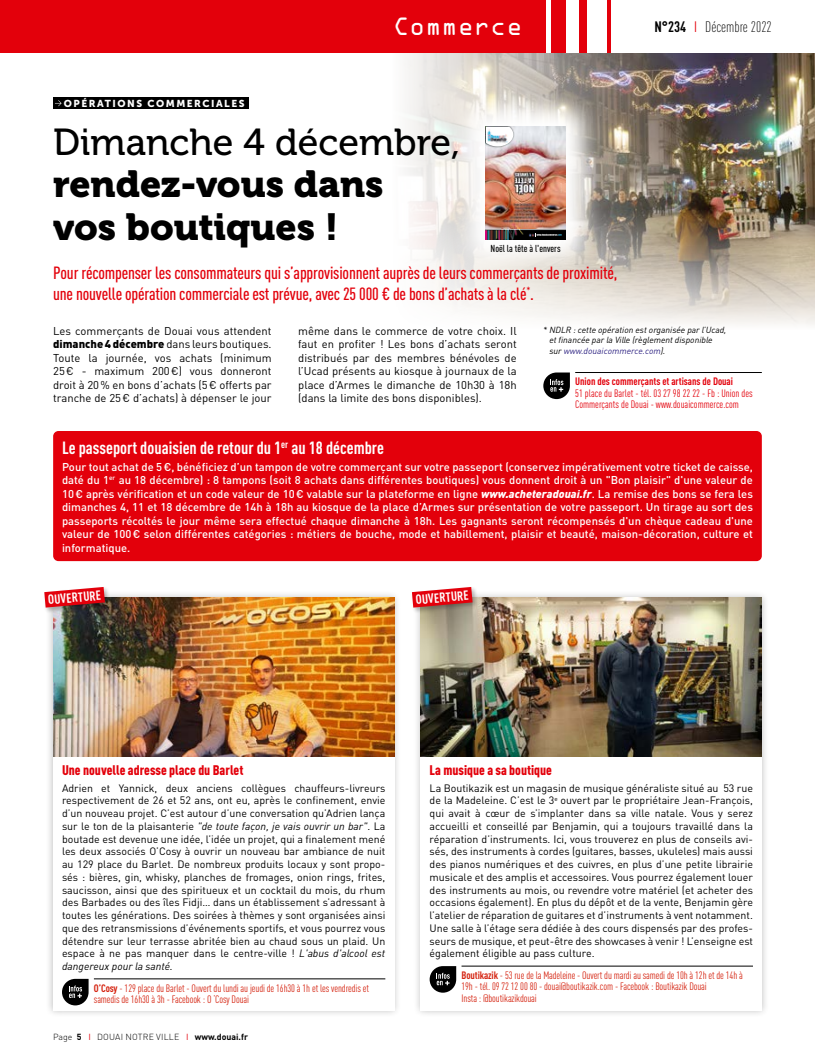
<style>
.page{position:relative;width:815px;height:1063px;background:#fff}
.page>*{position:absolute;margin:0;border:0;box-sizing:border-box;transform-origin:0 0}
.t1{font:37.5px/42.5px "Museo 900";color:#000}
.t2{font:37.5px "Museo 500";color:#000}
.t3{font:22.5px "OCRA Alternate";color:#fff}
.t4{font:500 condensed 17.5px/21.2px "DIN Pro";letter-spacing:-.01em;color:#e3000b}
.t5{font:700 condensed 17.5px "DIN Pro";color:#fff}
.t6{font:300 condensed 15px "DIN Pro";color:#000}
.t7{font:900 condensed 13.75px "DIN Pro";color:#e3000b}
.t8{font:700 condensed 13.12px "DIN Pro";color:#fff}
.t9{font:500 11.25px/13.5px "DIN Pro";color:#fff;text-align:justify}
.t10{font:11.25px/13.5px "DIN Pro";color:#000;text-align:justify}
.t11{font:10.62px/12.8px "DIN Pro";color:#000;text-align:justify}
.t12{font:condensed 10.62px/11.2px "DIN Pro";letter-spacing:-.01em;color:#d52310}
.t13{font:condensed 10.62px/11.2px "DIN Pro";color:#e3000b}
.t14{font:700 condensed 10.62px "DIN Pro";color:#e3000b}
.t15{font:10px "Museo Sans 900";letter-spacing:.15em;color:#fff}
.t16{font:500 condensed 10px "DIN Pro";color:#000}
.t17{font:italic 8.75px/10.5px "DIN Pro";color:#000}
.t18{font:300 8.75px "DIN Pro";letter-spacing:.02em;color:#000}
.s1{font-weight:700}
.s2{font-weight:400;color:#e3000b}
.s3{font-weight:900}
.s4{color:#2e2382}
.s5{font-weight:900;font-style:italic}
.s6{font-style:italic}
</style>
<div class="page">
<div style="left:0;top:0;width:546px;height:53px;background:#e3000b"></div>
<div style="left:551px;top:0;width:14px;height:53px;background:#e3000b"></div>
<div style="left:579px;top:0;width:7px;height:53px;background:#e3000b"></div>
<hr style="left:608px;top:0;width:3px;height:53px;background:#e3000b">
<img style="left:405px;top:53px;width:410px;height:272px">
<div style="left:53px;top:97px;width:195px;height:11px;background:#000"></div>
<svg style="left:55px;top:100px;width:7px;height:6px"></svg>
<div style="left:53px;top:431px;width:709px;height:130px;background:#e3000b;border-radius:5px"></div>
<div style="left:46px;top:590px;width:356px;height:428px;background:#000;opacity:.25"></div>
<div style="left:53px;top:597px;width:341px;height:413px;background:#fff"></div>
<div style="left:413px;top:590px;width:356px;height:428px;background:#000;opacity:.25"></div>
<div style="left:421px;top:597px;width:341px;height:413px;background:#fff"></div>
<hr style="left:94px;top:979px;width:291px;height:1px;background:#000">
<svg style="left:62px;top:979px;width:27px;height:26px"></svg>
<hr style="left:462px;top:966px;width:291px;height:1px;background:#000">
<svg style="left:430px;top:966px;width:26px;height:27px"></svg>
<img style="left:53px;top:597px;width:341px;height:160px">
<img style="left:421px;top:597px;width:341px;height:160px">
<div style="left:43px;top:586px;width:68px;height:28px;background:#000;opacity:.25"></div>
<svg style="left:44px;top:587px;width:61px;height:21px"></svg>
<div style="left:411px;top:586px;width:68px;height:28px;background:#000;opacity:.25"></div>
<svg style="left:412px;top:587px;width:61px;height:21px"></svg>
<svg style="left:449px;top:90px;width:154px;height:187px"></svg>
<img style="left:486px;top:127px;width:79px;height:103px">
<img style="left:486px;top:230px;width:79px;height:10px">
<img style="left:486px;top:127px;width:27px;height:19px">
<hr style="left:575px;top:372px;width:187px;height:1px;background:#000">
<svg style="left:543px;top:373px;width:27px;height:26px"></svg>
<p class="t15" style="left:64px;top:98px;width:182px">OPÉRATIONS COMMERCIALES</p>
<h2 class="t3" style="left:393px;top:17px;width:131px">Commerce</h2>
<h3 class="t6" style="left:654px;top:16px;width:119px"><span class="s1">N°234</span> <span class="s2">I</span> Décembre 2022</h3>
<h1 class="t2" style="left:53px;top:121px;width:409px">Dimanche 4 décembre,</h1>
<h1 class="t1" style="left:53px;top:163px;width:332px">rendez-vous dans vos boutiques !</h1>
<h3 class="t4" style="left:53px;top:261px;width:566px">Pour récompenser les consommateurs qui s’approvisionnent auprès de leurs commerçants de proximité, une nouvelle opération commerciale est prévue, avec 25 000 € de bons d’achats à la clé<sup>*</sup>.</h3>
<p class="t16" style="left:491px;top:241px;width:72px">Noël la tête à l'envers</p>
<p class="t10" style="left:53px;top:323px;width:220px">Les commerçants de Douai vous attendent <span class="s3">dimanche 4 décembre</span> dans leurs boutiques.<br>Toute la journée, vos achats (minimum 25€ - maximum 200€) vous donneront droit à 20% en bons d’achats (5€ offerts par tranche de 25€ d’achats) à dépenser le jour</p>
<p class="t10" style="left:298px;top:323px;width:220px">même dans le commerce de votre choix. Il faut en profiter ! Les bons d’achats seront distribués par des membres bénévoles de l’Ucad présents au kiosque à journaux de la place d’Armes le dimanche de 10h30 à 18h (dans la limite des bons disponibles).</p>
<p class="t17" style="left:549px;top:324px;width:179px;text-indent:-6px">* NDLR : cette opération est organisée par l’Ucad, et financée par la Ville (règlement disponible sur <span class="s4">www.douaicommerce.com</span>).</p>
<p class="t14" style="left:575px;top:374px;width:159px">Union des commerçants et artisans de Douai</p>
<p class="t13" style="left:575px;top:386px;width:179px">51 place du Barlet - tél. 03 27 98 22 22 - Fb : Union des<br>Commerçants de Douai - www.douaicommerce.com</p>
<h3 class="t5" style="left:62px;top:434px;width:323px">Le passeport douaisien de retour du 1<sup>er</sup> au 18 décembre</h3>
<p class="t9" style="left:62px;top:459px;width:692px">Pour tout achat de 5€, bénéficiez d’un tampon de votre commerçant sur votre passeport (conservez impérativement votre ticket de caisse, daté du 1<sup>er</sup> au 18 décembre) : 8 tampons (soit 8 achats dans différentes boutiques) vous donnent droit à un "Bon plaisir" d'une valeur de 10€ après vérification et un code valeur de 10€ valable sur la plateforme en ligne <span class="s5">www.acheteradouai.fr</span>. La remise des bons se fera les dimanches 4, 11 et 18 décembre de 14h à 18h au kiosque de la place d’Armes sur présentation de votre passeport. Un tirage au sort des passeports récoltés le jour même sera effectué chaque dimanche à 18h. Les gagnants seront récompensés d'un chèque cadeau d'une valeur de 100€ selon différentes catégories : métiers de bouche, mode et habillement, plaisir et beauté, maison-décoration, culture et informatique.</p>
<p class="t8" style="left:47px;top:590px;width:55px;rotate:-5deg">OUVERTURE</p>
<p class="t8" style="left:415px;top:590px;width:55px;rotate:-5deg">OUVERTURE</p>
<p class="t7" style="left:62px;top:760px;width:183px">Une nouvelle adresse place du Barlet</p>
<p class="t11" style="left:62px;top:780px;width:325px">Adrien et Yannick, deux anciens collègues chauffeurs-livreurs respectivement de 26 et 52 ans, ont eu, après le confinement, envie d’un nouveau projet. C’est autour d’une conversation qu’Adrien lança sur le ton de la plaisanterie <span class="s6">"de toute façon, je vais ouvrir un bar"</span>. La boutade est devenue une idée, l’idée un projet, qui a finalement mené les deux associés O’Cosy à ouvrir un nouveau bar ambiance de nuit au 129 place du Barlet. De nombreux produits locaux y sont propo&shy;sés : bières, gin, whisky, planches de fromages, onion rings, frites, saucisson, ainsi que des spiritueux et un cocktail du mois, du rhum des Barbades ou des îles Fidji… dans un établissement s’adressant à toutes les générations. Des soirées à thèmes y sont organisées ainsi que des retransmissions d’événements sportifs, et vous pourrez vous détendre sur leur terrasse abritée bien au chaud sous un plaid. Un espace à ne pas manquer dans le centre-ville ! <span class="s6">L'abus d'alcool est dangereux pour la santé.</span></p>
<p class="t12" style="left:94px;top:982px;width:277px"><span class="s1">O’Cosy</span> - 129 place du Barlet - Ouvert du lundi au jeudi de 16h30 à 1h et les vendredis et samedis de 16h30 à 3h - Facebook : O ‘Cosy Douai</p>
<p class="t18" style="left:53px;top:1030px;width:196px">Page <span class="s1">5</span> <span class="s2">I</span> DOUAI NOTRE VILLE <span class="s2">I</span> <span class="s1">www.douai.fr</span></p>
<p class="t7" style="left:430px;top:760px;width:124px">La musique a sa boutique</p>
<p class="t11" style="left:430px;top:780px;width:325px">La Boutikazik est un magasin de musique généraliste situé au 53 rue de la Madeleine. C’est le 3<sup>e</sup> ouvert par le propriétaire Jean-François, qui avait à cœur de s’implanter dans sa ville natale. Vous y serez accueilli et conseillé par Benjamin, qui a toujours travaillé dans la réparation d’instruments. Ici, vous trouverez en plus de conseils avi&shy;sés, des instruments à cordes (guitares, basses, ukuleles) mais aussi des pianos numériques et des cuivres, en plus d’une petite librairie musicale et des amplis et accessoires. Vous pourrez également louer des instruments au mois, ou revendre votre matériel (et acheter des occasions également). En plus du dépôt et de la vente, Benjamin gère l’atelier de réparation de guitares et d’instruments à vent notamment.<br>Une salle à l’étage sera dédiée à des cours dispensés par des profes&shy;seurs de musique, et peut-être des showcases à venir ! L’enseigne est également éligible au pass culture.</p>
<p class="t12" style="left:462px;top:969px;width:283px"><span class="s1">Boutikazik</span> - 53 rue de la Madeleine - Ouvert du mardi au samedi de 10h à 12h et de 14h à<br>19h - tél. 09 72 12 00 80 - douai@boutikazik.com - Facebook : Boutikazik Douai<br>Insta : @boutikazikdouai</p>
</div>
